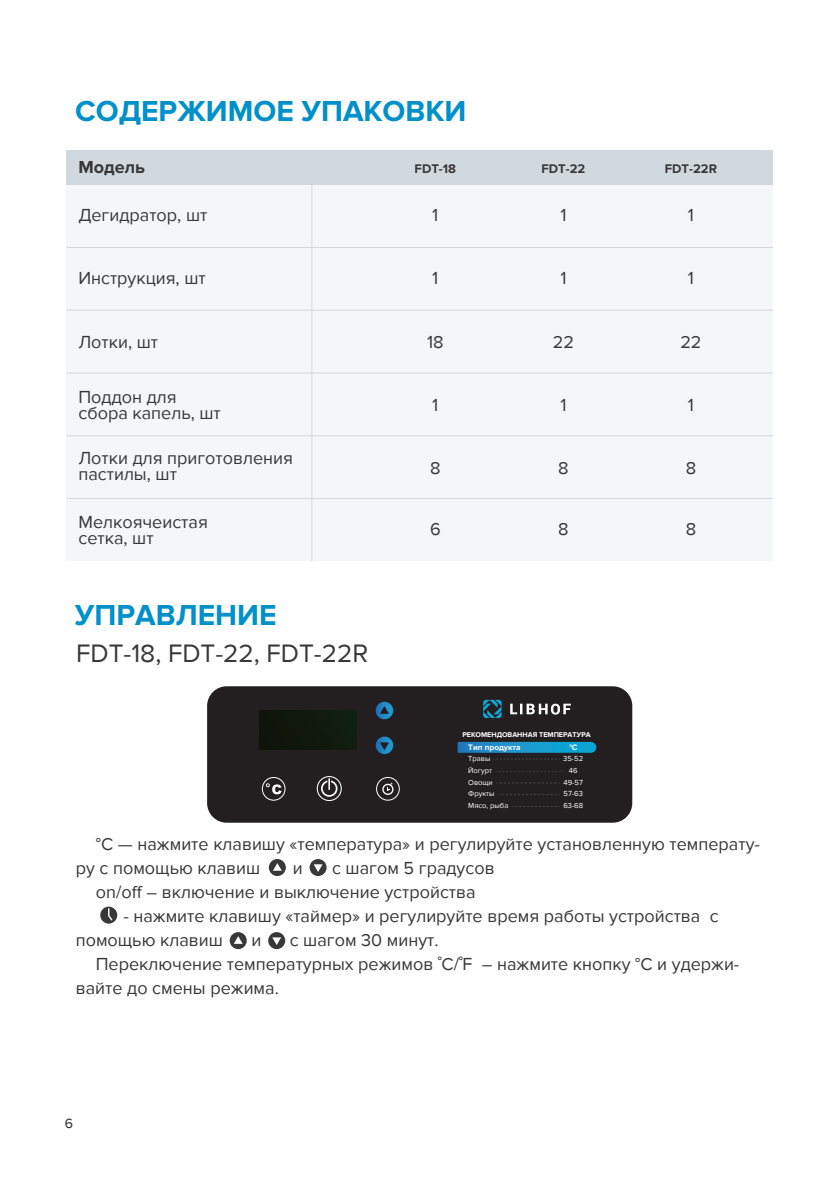
<style>
.page{position:relative;width:840px;height:1191px;background:#fff}
.page>*{position:absolute;margin:0;border:0;box-sizing:border-box;transform-origin:0 0}
.t1{font:700 30px "Proxima Nova";color:#0090ca}
.t2{font:26px "Proxima Nova";color:#383839}
.t3{font:18px/24px "Proxima Nova";color:#383839}
.t4{font:700 18px "Proxima Nova";color:#383839}
.t5{font:14px "Proxima Nova";color:#262a2d}
.t6{font:700 13px "Proxima Nova";color:#383839}
.t7{font:700 8.2px "Proxima Nova";color:#fff}
.t8{font:7.6px/11.8px "Proxima Nova";color:#fff}
.t9{font:700 7.2px "Proxima Nova";color:#fff}
</style>
<div class="page">
<div style="left:67px;top:150px;width:705px;height:35px;background:#d2d9de"></div>
<div style="left:67px;top:185px;width:705px;height:62px;background:#f4f6f7"></div>
<div style="left:67px;top:247px;width:705px;height:63px;background:#f4f6f7"></div>
<div style="left:67px;top:310px;width:705px;height:63px;background:#f4f6f7"></div>
<div style="left:67px;top:373px;width:705px;height:63px;background:#f4f6f7"></div>
<div style="left:67px;top:436px;width:705px;height:62px;background:#f4f6f7"></div>
<div style="left:67px;top:498px;width:705px;height:63px;background:#f4f6f7"></div>
<svg style="left:269px;top:859px;width:17px;height:17px"></svg>
<svg style="left:309px;top:859px;width:17px;height:17px"></svg>
<svg style="left:229px;top:932px;width:17px;height:17px"></svg>
<svg style="left:268px;top:932px;width:17px;height:17px"></svg>
<svg style="left:100px;top:906px;width:17px;height:17px"></svg>
<div style="left:207px;top:686px;width:425px;height:136px;background:#231f20;border-radius:19px"></div>
<svg style="left:375px;top:736px;width:18px;height:18px"></svg>
<svg style="left:375px;top:702px;width:18px;height:17px"></svg>
<div style="left:259px;top:710px;width:98px;height:39px;background:#10180c"></div>
<svg style="left:380px;top:706px;width:8px;height:8px"></svg>
<svg style="left:380px;top:742px;width:8px;height:8px"></svg>
<svg style="left:382px;top:782px;width:11px;height:13px"></svg>
<svg style="left:316px;top:776px;width:25px;height:25px"></svg>
<svg style="left:317px;top:777px;width:23px;height:23px"></svg>
<svg style="left:321px;top:778px;width:16px;height:18px"></svg>
<div style="left:262px;top:777px;width:23px;height:23px;border:1px solid #fff;border-radius:50%"></div>
<svg style="left:266px;top:783px;width:15px;height:11px"></svg>
<div style="left:376px;top:777px;width:23px;height:23px;border:1px solid #fff;border-radius:50%"></div>
<svg style="left:510px;top:703px;width:60px;height:11px"></svg>
<svg style="left:483px;top:700px;width:18px;height:18px"></svg>
<svg style="left:457px;top:742px;width:139px;height:11px;background:#1892c7"></svg>
<svg style="left:496px;top:759px;width:61px;height:1px"></svg>
<svg style="left:496px;top:771px;width:68px;height:1px"></svg>
<svg style="left:500px;top:783px;width:56px;height:1px"></svg>
<svg style="left:499px;top:794px;width:60px;height:1px"></svg>
<svg style="left:512px;top:806px;width:47px;height:1px"></svg>
<hr style="left:67px;top:247px;width:705px;height:1px;background:#d2d9de">
<hr style="left:67px;top:310px;width:705px;height:1px;background:#d2d9de">
<hr style="left:67px;top:373px;width:705px;height:1px;background:#d2d9de">
<hr style="left:67px;top:435px;width:705px;height:1px;background:#d2d9de">
<hr style="left:67px;top:498px;width:705px;height:1px;background:#d2d9de">
<hr style="left:311px;top:150px;width:1px;height:411px;background:#d2d9de">
<h1 class="t1" style="left:75px;top:94px;width:392px">СОДЕРЖИМОЕ УПАКОВКИ</h1>
<p class="t4" style="left:78px;top:156px;width:68px">Модель</p>
<p class="t3" style="left:78px;top:203px;width:130px">Дегидратор, шт</p>
<p class="t6" style="left:414px;top:161px;width:43px">FDT-18</p>
<p class="t3" style="left:432px;top:203px;width:8px">1</p>
<p class="t6" style="left:541px;top:161px;width:45px">FDT-22</p>
<p class="t6" style="left:664px;top:161px;width:54px">FDT-22R</p>
<p class="t3" style="left:560px;top:203px;width:8px">1</p>
<p class="t3" style="left:687px;top:203px;width:8px">1</p>
<p class="t3" style="left:78px;top:266px;width:129px">Инструкция, шт</p>
<p class="t3" style="left:432px;top:266px;width:8px">1</p>
<p class="t3" style="left:560px;top:266px;width:8px">1</p>
<p class="t3" style="left:687px;top:267px;width:8px">1</p>
<p class="t3" style="left:78px;top:330px;width:81px">Лотки, шт</p>
<p class="t3" style="left:427px;top:330px;width:18px">18</p>
<p class="t3" style="left:552px;top:330px;width:23px">22</p>
<p class="t3" style="left:680px;top:330px;width:23px">22</p>
<p class="t3" style="left:78px;top:390px;width:144px;line-height:16px">Поддон для сбора капель, шт</p>
<p class="t3" style="left:78px;top:451px;width:216px;line-height:16px">Лотки для приготовления пастилы, шт</p>
<p class="t3" style="left:78px;top:514px;width:131px;line-height:16px">Мелкоячеистая сетка, шт</p>
<p class="t3" style="left:432px;top:393px;width:8px">1</p>
<p class="t3" style="left:560px;top:393px;width:8px">1</p>
<p class="t3" style="left:687px;top:393px;width:8px">1</p>
<p class="t3" style="left:430px;top:456px;width:12px">8</p>
<p class="t3" style="left:558px;top:456px;width:12px">8</p>
<p class="t3" style="left:685px;top:456px;width:12px">8</p>
<p class="t3" style="left:430px;top:517px;width:12px">6</p>
<p class="t3" style="left:558px;top:517px;width:12px">8</p>
<p class="t3" style="left:685px;top:517px;width:12px">8</p>
<h1 class="t1" style="left:75px;top:597px;width:203px">УПРАВЛЕНИЕ</h1>
<h2 class="t2" style="left:76px;top:638px;width:293px">FDT-18, FDT-22, FDT-22R</h2>
<p class="t9" style="left:462px;top:730px;width:130px">РЕКОМЕНДОВАННАЯ ТЕМПЕРАТУРА</p>
<p class="t7" style="left:468px;top:742px;width:54px">Тип продукта</p>
<p class="t7" style="left:569px;top:742px;width:10px">°С</p>
<p class="t8" style="left:468px;top:753px;width:42px">Травы<br>Йогурт<br>Овощи<br>Фрукты<br>Мясо, рыба</p>
<p class="t8" style="left:563px;top:753px;width:21px;text-align:center">35-52<br>46<br>49-57<br>57-63<br>63-68</p>
<p class="t3" style="left:76px;top:832px;width:685px;text-indent:20px">°С — нажмите клавишу «температура» и регулируйте установленную температу&shy;ру с помощью клавиш</p>
<p class="t3" style="left:96px;top:856px;width:400px;text-indent:236px">с шагом 5 градусов on/off – включение и выключение устройства</p>
<p class="t3" style="left:76px;top:904px;width:644px;text-indent:48px">- нажмите клавишу «таймер» и регулируйте время работы устройства с помощью клавиш</p>
<p class="t3" style="left:293px;top:856px;width:11px">и</p>
<p class="t3" style="left:251px;top:928px;width:11px">и</p>
<p class="t3" style="left:289px;top:928px;width:150px">с шагом 30 минут.</p>
<p class="t3" style="left:96px;top:952px;width:644px">Переключение температурных режимов ˚C/˚F – нажмите кнопку °С и удержи-</p>
<p class="t3" style="left:76px;top:976px;width:204px">вайте до смены режима.</p>
<p class="t5" style="left:65px;top:1114px;width:10px">6</p>
</div>
